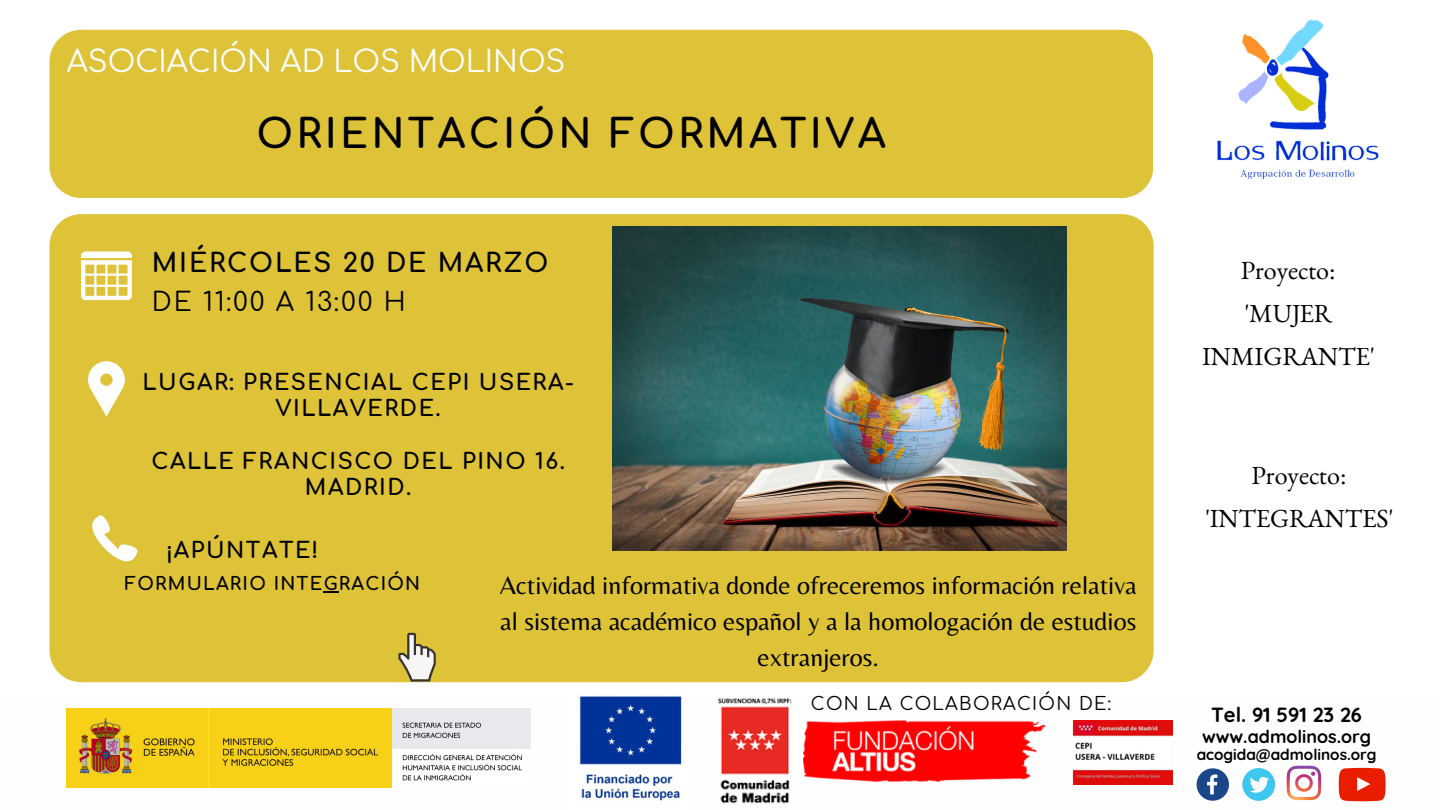
<style>
.page{position:relative;width:1440px;height:810px;background:#fff}
.page>*{position:absolute;margin:0;border:0;box-sizing:border-box;transform-origin:0 0}
.t1{font:700 40px "Comfortaa";letter-spacing:.08em;color:#000}
.t2{font:30px "Comfortaa";color:#fff}
.t3{font:26.1px/43.3px "Benne";color:#000;text-align:center}
.t4{font:26px/36px "Belleza";color:#000;text-align:center}
.t5{font:700 26px/39px "Comfortaa";letter-spacing:.07em;color:#000}
.t6{font:700 22px/26.2px "Comfortaa";letter-spacing:.07em;color:#000;text-align:center}
.t7{font:700 20.4px "Quicksand";color:#000}
.t8{font:700 18px "Comfortaa";letter-spacing:.07em;color:#000}
.t9{font:18px "Comfortaa";letter-spacing:.07em;color:#000}
.t10{font:700 17.9px "Quicksand";color:#000}
.t11{font:700 15.3px "Quicksand";color:#000}
.s1{font-weight:400}
</style>
<div class="page">
<div style="left:50px;top:214px;width:1104px;height:468px;background:#dec238;border-radius:32px"></div>
<img style="left:1238px;top:19px;width:91px;height:111px">
<svg style="left:81px;top:251px;width:51px;height:49px"></svg>
<svg style="left:88px;top:361px;width:37px;height:56px"></svg>
<img style="left:1217px;top:140px;width:162px;height:39px">
<div style="left:50px;top:30px;width:1103px;height:168px;background:#dec238;border-radius:32px"></div>
<svg style="left:1197px;top:768px;width:32px;height:33px"></svg>
<div style="left:1242px;top:768px;width:33px;height:33px;background:#3fc6ee;border-radius:50%"></div>
<svg style="left:1250px;top:777px;width:19px;height:16px"></svg>
<svg style="left:1339px;top:768px;width:47px;height:33px;background:#eb351b"></svg>
<svg style="left:1287px;top:766px;width:34px;height:34px"></svg>
<img style="left:67px;top:708px;width:463px;height:80px">
<svg style="left:398px;top:633px;width:38px;height:49px"></svg>
<img style="left:717px;top:697px;width:75px;height:107px">
<img style="left:613px;top:227px;width:454px;height:324px">
<svg style="left:324px;top:591px;width:15px;height:2px"></svg>
<img style="left:579px;top:696px;width:103px;height:105px">
<img style="left:803px;top:721px;width:369px;height:63px">
<svg style="left:92px;top:515px;width:45px;height:46px"></svg>
<h4 class="t2" style="left:67px;top:46px;width:500px">ASOCIACIÓN AD LOS MOLINOS</h4>
<p class="t1" style="left:256px;top:113px;width:631px">ORIENTACIÓN FORMATIVA</p>
<p class="t5" style="left:152px;top:244px;width:398px">MIÉRCOLES 20 DE MARZO<br><span class="s1">DE 11:00 A 13:00 H</span></p>
<h3 class="t6" style="left:143px;top:370px;width:433px">LUGAR: PRESENCIAL CEPI USERA-<br>VILLAVERDE.</h3>
<p class="t6" style="left:151px;top:448px;width:415px">CALLE FRANCISCO DEL PINO 16.<br>MADRID.</p>
<p class="t6" style="left:166px;top:538px;width:154px">¡APÚNTATE!</p>
<h4 class="t8" style="left:125px;top:574px;width:297px">FORMULARIO INTEGRACIÓN</h4>
<h5 class="t4" style="left:500px;top:567px;width:638px">Actividad informativa donde ofreceremos información relativa al sistema académico español y a la homologación de estudios extranjeros.</h5>
<h5 class="t9" style="left:811px;top:694px;width:302px">CON LA COLABORACIÓN DE:</h5>
<h4 class="t3" style="left:1202px;top:253px;width:174px">Proyecto: 'MUJER<br>INMIGRANTE'</h4>
<p class="t3" style="left:1205px;top:459px;width:190px">Proyecto: 'INTEGRANTES'</p>
<h2 class="t7" style="left:1211px;top:702px;width:153px">Tel. 91 591 23 26</h2>
<p class="t10" style="left:1202px;top:726px;width:171px">www.admolinos.org</p>
<p class="t11" style="left:1197px;top:744px;width:181px">acogida@admolinos.org</p>
</div>
